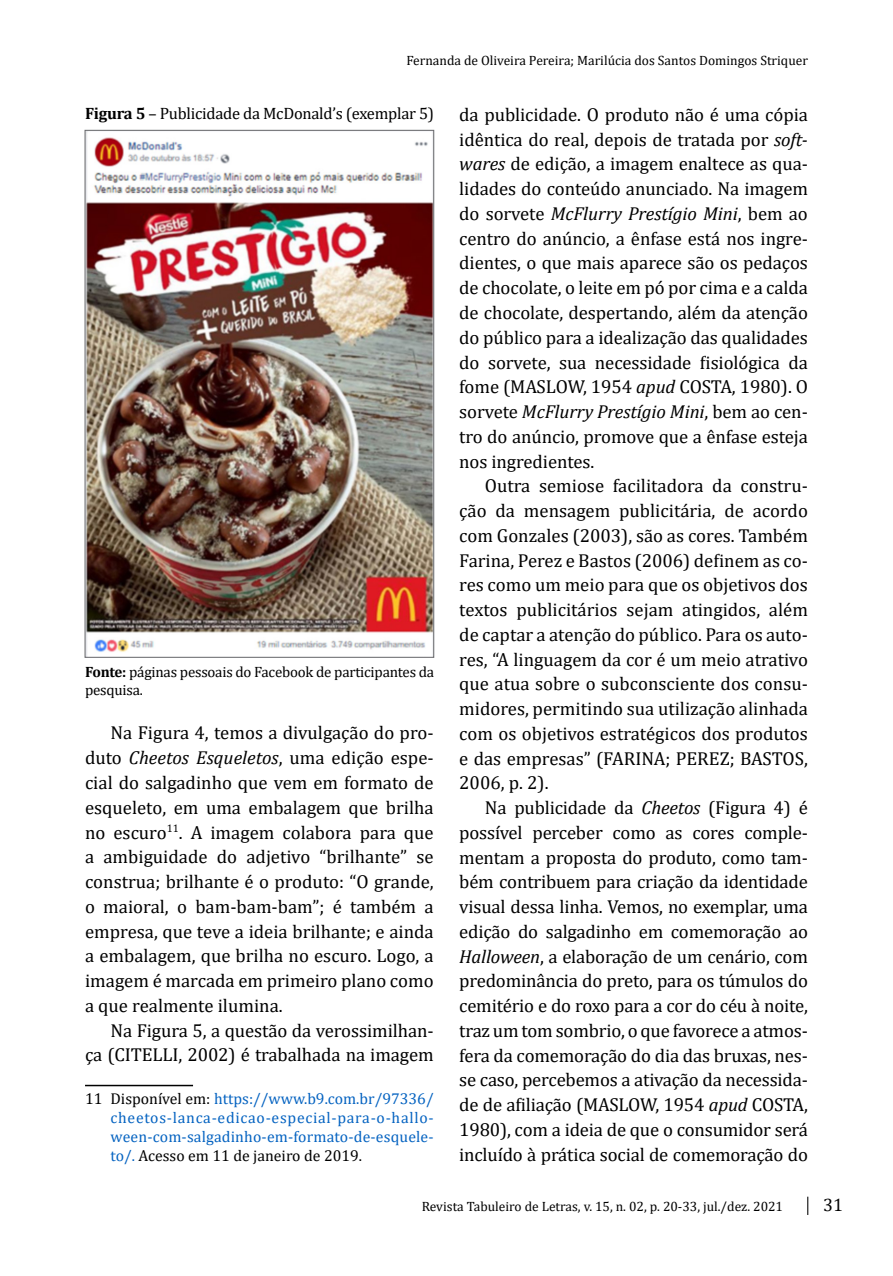
<style>
.page{position:relative;width:893px;height:1276px;background:#fff}
.page>*{position:absolute;margin:0;border:0;box-sizing:border-box;transform-origin:0 0}
.t1{font:18.75px/24.8px "Cambria";letter-spacing:-.005em;color:#000;text-align:justify}
.t2{font:18px "Cambria";color:#000}
.t3{font:16.5px "Cambria";letter-spacing:-.015em;color:#000}
.t4{font:15.75px/18.9px "Cambria";color:#0563c1;text-align:justify}
.t5{font:15px/18px "Cambria";letter-spacing:-.015em;color:#000}
.t6{font:13.5px "Cambria";color:#000}
.s1{font-weight:700}
.s2{font-style:italic}
.s3{color:#000}
</style>
<div class="page">
<svg style="left:807px;top:1196px;width:1px;height:19px"></svg>
<hr style="left:85px;top:1084px;width:108px;height:2px;background:#000">
<img style="left:87px;top:137px;width:345px;height:515px">
<p class="t6" style="left:406px;top:52px;width:403px">Fernanda de Oliveira Pereira; Marilúcia dos Santos Domingos Striquer</p>
<p class="t3" style="left:85px;top:104px;width:351px"><span class="s1">Figura 5</span> – Publicidade da McDonald’s (exemplar 5)</p>
<p class="t5" style="left:85px;top:662px;width:351px"><span class="s1">Fonte:</span> páginas pessoais do Facebook de participantes da pesquisa.</p>
<p class="t1" style="left:85px;top:720px;width:350px;text-indent:26px">Na Figura 4, temos a divulgação do pro&shy;duto <span class="s2">Cheetos Esqueletos</span>, uma edição espe&shy;cial do salgadinho que vem em formato de esqueleto, em uma embalagem que brilha no escuro<sup>11</sup>. A imagem colabora para que a ambiguidade do adjetivo “brilhante” se construa; brilhante é o produto: “O grande, o maioral, o bam-bam-bam”; é também a empresa, que teve a ideia brilhante; e ainda a embalagem, que brilha no escuro. Logo, a imagem é marcada em primeiro plano como a que realmente ilumina.</p>
<p class="t1" style="left:85px;top:1017px;width:350px;text-align:right">Na Figura 5, a questão da verossimilhan-<br>ça (CITELLI, 2002) é trabalhada na imagem</p>
<p class="t4" style="left:111px;top:1089px;width:325px;text-indent:-25px"><span class="s3">11 Disponível em:</span> https://www.b9.com.br/97336/ cheetos-lanca-edicao-especial-para-o-hallo&shy;ween-com-salgadinho-em-formato-de-esquele&shy;to/. <span class="s3">Acesso em 11 de janeiro de 2019.</span></p>
<p class="t1" style="left:459px;top:102px;width:350px">da publicidade. O produto não é uma cópia idêntica do real, depois de tratada por <span class="s2">soft&shy;wares</span> de edição, a imagem enaltece as qua&shy;lidades do conteúdo anunciado. Na imagem do sorvete <span class="s2">McFlurry Prestígio Mini</span>, bem ao centro do anúncio, a ênfase está nos ingre&shy;dientes, o que mais aparece são os pedaços de chocolate, o leite em pó por cima e a calda de chocolate, despertando, além da atenção do público para a idealização das qualidades do sorvete, sua necessidade fisiológica da fome (MASLOW, 1954 <span class="s2">apud</span> COSTA, 1980). O sorvete <span class="s2">McFlurry Prestígio Mini</span>, bem ao cen&shy;tro do anúncio, promove que a ênfase esteja nos ingredientes.</p>
<p class="t1" style="left:459px;top:473px;width:350px;text-indent:26px">Outra semiose facilitadora da constru&shy;ção da mensagem publicitária, de acordo com Gonzales (2003), são as cores. Também Farina, Perez e Bastos (2006) definem as co&shy;res como um meio para que os objetivos dos textos publicitários sejam atingidos, além de captar a atenção do público. Para os auto&shy;res, “A linguagem da cor é um meio atrativo que atua sobre o subconsciente dos consu&shy;midores, permitindo sua utilização alinhada com os objetivos estratégicos dos produtos e das empresas” (FARINA; PEREZ; BASTOS, 2006, p. 2).</p>
<p class="t1" style="left:459px;top:795px;width:350px;text-indent:26px">Na publicidade da <span class="s2">Cheetos</span> (Figura 4) é possível perceber como as cores comple&shy;mentam a proposta do produto, como tam&shy;bém contribuem para criação da identidade visual dessa linha. Vemos, no exemplar, uma edição do salgadinho em comemoração ao <span class="s2">Halloween</span>, a elaboração de um cenário, com predominância do preto, para os túmulos do cemitério e do roxo para a cor do céu à noite, traz um tom sombrio, o que favorece a atmos&shy;fera da comemoração do dia das bruxas, nes&shy;se caso, percebemos a ativação da necessida&shy;de de afiliação (MASLOW, 1954 <span class="s2">apud</span> COSTA, 1980), com a ideia de que o consumidor será incluído à prática social de comemoração do</p>
<p class="t6" style="left:422px;top:1198px;width:363px">Revista Tabuleiro de Letras, v. 15, n. 02, p. 20-33, jul./dez. 2021</p>
<p class="t2" style="left:823px;top:1194px;width:21px">31</p>
</div>
